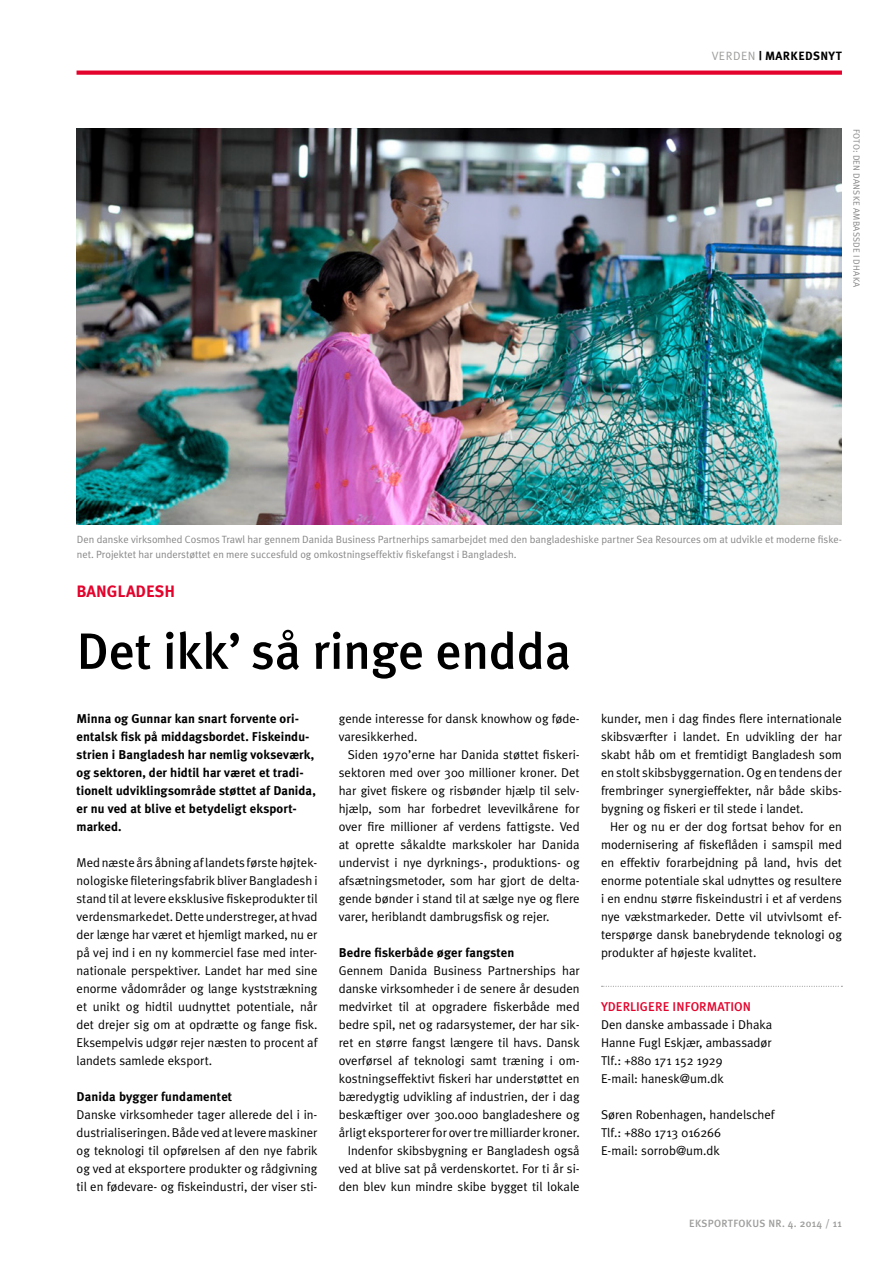
<style>
.page{position:relative;width:893px;height:1263px;background:#fff}
.page>*{position:absolute;margin:0;border:0;box-sizing:border-box;transform-origin:0 0}
.t1{font:500 51px "Meta Plus";color:#000}
.t2{font:700 16.5px "Meta Plus";color:#e4032c}
.t3{font:12.75px/18px "Meta Plus Normal";color:#000;text-align:justify}
.t4{font:700 12.75px/18px "Meta Plus";letter-spacing:.005em;color:#000}
.t5{font:500 12.75px "Meta Plus";color:#e4032c}
.t6{font:700 12px "Meta Plus";letter-spacing:.03em;color:#000}
.t7{font:10.5px/15px "Meta Plus Normal";color:#878787}
.t8{font:500 10.5px "Meta Plus";letter-spacing:.03em;color:#9d9d9c}
.t9{font:9px "Meta Plus Normal";letter-spacing:.025em;color:#878787}
.s1{font-family:"Meta Plus Normal";font-weight:400;color:#9d9d9c}
</style>
<div class="page">
<svg style="left:77px;top:71px;width:765px;height:4px;background:#e5133a"></svg>
<svg style="left:602px;top:986px;width:240px;height:1px"></svg>
<img style="left:77px;top:129px;width:765px;height:396px">
<p class="t6" style="left:712px;top:49px;width:132px"><span class="s1">VERDEN</span> | MARKEDSNYT</p>
<p class="t9" style="left:862px;top:129px;width:160px;rotate:90deg">FOTO: DEN DANSKE AMBASSDE I DHAKA</p>
<p class="t7" style="left:77px;top:531px;width:767px">Den danske virksomhed Cosmos Trawl har gennem Danida Business Partnerhips samarbejdet med den bangladeshiske partner Sea Resources om at udvikle et moderne fiske&shy;net. Projektet har understøttet en mere succesfuld og omkostningseffektiv fiskefangst i Bangladesh.</p>
<p class="t2" style="left:77px;top:581px;width:100px">BANGLADESH</p>
<h1 class="t1" style="left:77px;top:622px;width:496px">Det ikk’ så ringe endda</h1>
<p class="t4" style="left:77px;top:709px;width:241px">Minna og Gunnar kan snart forvente ori&shy;entalsk fisk på middagsbordet. Fiskeindu&shy;strien i Bangladesh har nemlig vokseværk, og sektoren, der hidtil har været et tradi&shy;tionelt udviklingsområde støttet af Danida, er nu ved at blive et betydeligt eksport&shy;marked.</p>
<p class="t3" style="left:77px;top:853px;width:242px">Mednæste års åbning aflandets første højtek&shy;nologiske fileteringsfabrik bliver Bangladesh i stand til at levere eksklusive fiskeprodukter til verdensmarkedet.Detteunderstreger, athvad der længe har været et hjemligt marked, nu er på vej ind i en ny kommerciel fase med inter&shy;nationale perspektiver. Landet har med sine enorme vådområder og lange kyststrækning et unikt og hidtil uudnyttet potentiale, når det drejer sig om at opdrætte og fange fisk.<br>Eksempelvis udgør rejer næsten to procent af landets samlede eksport.</p>
<p class="t4" style="left:77px;top:1087px;width:157px">Danida bygger fundamentet</p>
<p class="t3" style="left:77px;top:1105px;width:242px">Danske virksomheder tager allerede del i in&shy;dustrialiseringen.Både vedatleveremaskiner og teknologi til opførelsen af den nye fabrik og ved at eksportere produkter og rådgivning til en fødevare- og fiskeindustri, der viser sti-</p>
<p class="t3" style="left:339px;top:709px;width:242px">gende interesse for dansk knowhow og føde&shy;varesikkerhed.</p>
<p class="t3" style="left:339px;top:745px;width:242px;text-indent:9px">Siden 1970’erne har Danida støttet fiskeri&shy;sektoren med over 300 millioner kroner. Det har givet fiskere og risbønder hjælp til selv&shy;hjælp, som har forbedret levevilkårene for over fire millioner af verdens fattigste. Ved at oprette såkaldte markskoler har Danida undervist i nye dyrknings-, produktions- og afsætningsmetoder, som har gjort de delta&shy;gende bønder i stand til at sælge nye og flere varer, heriblandt dambrugsfisk og rejer.</p>
<p class="t4" style="left:339px;top:943px;width:177px">Bedre fiskerbåde øger fangsten</p>
<p class="t3" style="left:339px;top:961px;width:242px;text-align:right">Gennem Danida Business Partnerships har danske virksomheder i de senere år desuden medvirket til at opgradere fiskerbåde med bedre spil, net og radarsystemer, der har sik&shy;ret en større fangst længere til havs. Dansk overførsel af teknologi samt træning i om&shy;kostningseffektivt fiskeri har understøttet en bæredygtig udvikling af industrien, der i dag beskæftiger over 300.000 bangladeshere og årligt eksportererforovertremilliarder kroner.<br>Indenfor skibsbygning er Bangladesh også ved at blive sat på verdenskortet. For ti år si&shy;den blev kun mindre skibe bygget til lokale</p>
<p class="t3" style="left:601px;top:709px;width:242px">kunder, men i dag findes flere internationale skibsværfter i landet. En udvikling der har skabt håb om et fremtidigt Bangladesh som en stolt skibsbyggernation. Og en tendens der frembringer synergieffekter, når både skibs&shy;bygning og fiskeri er til stede i landet.</p>
<p class="t3" style="left:601px;top:817px;width:242px;text-indent:9px">Her og nu er der dog fortsat behov for en modernisering af fiskeflåden i samspil med en effektiv forarbejdning på land, hvis det enorme potentiale skal udnyttes og resultere i en endnu større fiskeindustri i et af verdens nye vækstmarkeder. Dette vil utvivlsomt ef&shy;terspørge dansk banebrydende teknologi og produkter af højeste kvalitet.</p>
<p class="t5" style="left:601px;top:999px;width:152px">YDERLIGERE INFORMATION</p>
<p class="t3" style="left:601px;top:1015px;width:173px;text-align:left">Den danske ambassade i Dhaka<br>Hanne Fugl Eskjær, ambassadør<br>Tlf.: +880 171 152 1929<br>E-mail: hanesk@um.dk</p>
<p class="t3" style="left:601px;top:1105px;width:175px;text-align:left">Søren Robenhagen, handelschef<br>Tlf.: +880 1713 016266<br>E-mail: sorrob@um.dk</p>
<p class="t8" style="left:689px;top:1217px;width:154px">EKSPORTFOKUS NR. 4. 2014 / 11</p>
</div>
